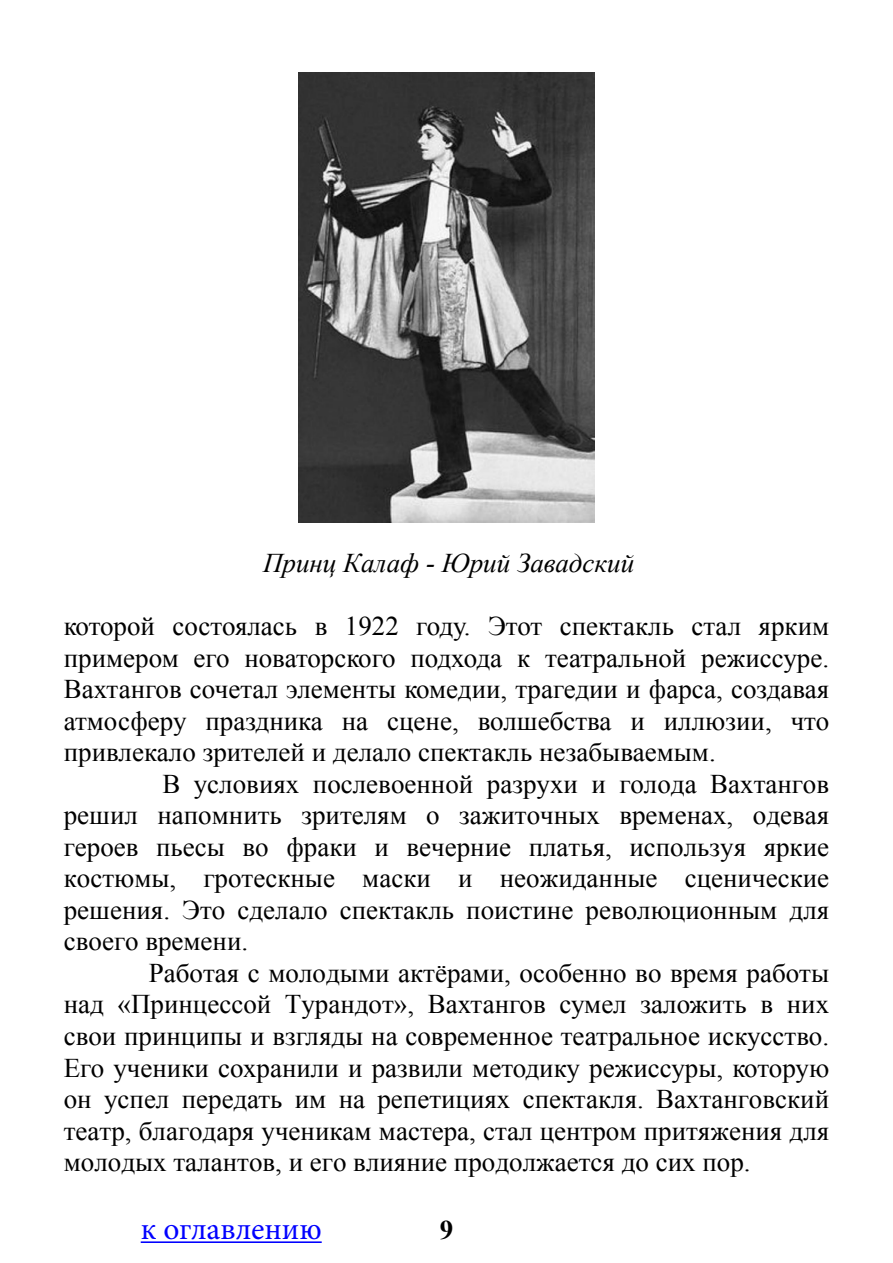
<style>
.page{position:relative;width:893px;height:1263px;background:#fff}
.page>*{position:absolute;margin:0;border:0;box-sizing:border-box;transform-origin:0 0}
.t1{font:31.5px "Minion Pro";letter-spacing:-.005em;color:#00f}
.t2{font:27px/31.5px "Times New Roman";color:#000;text-align:justify}
.t3{font:italic 27px "Times New Roman";color:#000}
.t4{font:700 27px "Times New Roman";color:#000}
</style>
<div class="page">
<hr style="left:141px;top:1241px;width:181px;height:2px;background:#00f">
<img style="left:299px;top:72px;width:295px;height:450px">
<p class="t3" style="left:263px;top:545px;width:373px">Принц Калаф - Юрий Завадский</p>
<p class="t2" style="left:64px;top:610px;width:767px">которой состоялась в 1922 году. Этот спектакль стал ярким примером его новаторского подхода к театральной режиссуре.<br>Вахтангов сочетал элементы комедии, трагедии и фарса, создавая атмосферу праздника на сцене, волшебства и иллюзии, что привлекало зрителей и делало спектакль незабываемым.</p>
<p class="t2" style="left:64px;top:767px;width:767px;text-indent:99px">В условиях послевоенной разрухи и голода Вахтангов решил напомнить зрителям о зажиточных временах, одевая героев пьесы во фраки и вечерние платья, используя яркие костюмы, гротескные маски и неожиданные сценические решения. Это сделало спектакль поистине революционным для своего времени.</p>
<p class="t2" style="left:64px;top:956px;width:767px;text-indent:85px">Работая с молодыми актёрами, особенно во время работы над «Принцессой Турандот», Вахтангов сумел заложить в них свои принципы и взгляды на современное театральное искусство.<br>Его ученики сохранили и развили методику режиссуры, которую он успел передать им на репетициях спектакля. Вахтанговский театр, благодаря ученикам мастера, стал центром притяжения для молодых талантов, и его влияние продолжается до сих пор.</p>
<p class="t1" style="left:141px;top:1208px;width:182px">к оглавлению</p>
<p class="t4" style="left:440px;top:1211px;width:15px">9</p>
</div>
